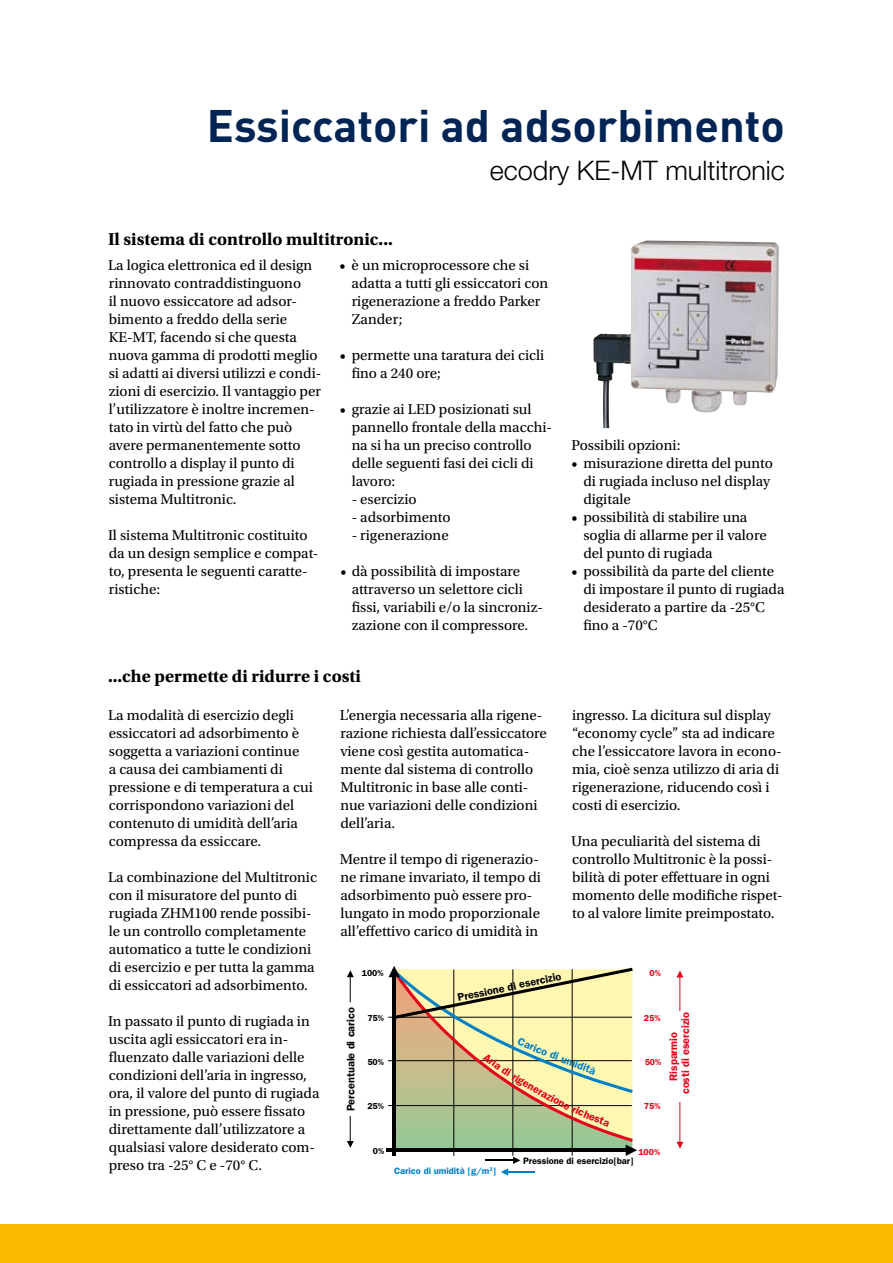
<style>
.page{position:relative;width:893px;height:1263px;background:#fff}
.page>*{position:absolute;margin:0;border:0;box-sizing:border-box;transform-origin:0 0}
.t1{font:700 45px "DINOT";color:#002454}
.t2{font:300 27px "Helvetica Neue LT Std";color:#000}
.t3{font:700 18px "Utopia Std";color:#000}
.t4{font:15px/18px "Utopia Std";color:#000}
.t5{font:600 10.95px "Franklin Gothic";color:#e2001a}
.t6{font:600 10.95px "Franklin Gothic";color:#000}
.t7{font:600 10.8px "Franklin Gothic";color:#000}
.t8{font:600 10.8px "Franklin Gothic";color:#0081c6}
.t9{font:600 9.3px "Franklin Gothic";color:#000}
.t10{font:600 9.3px "Franklin Gothic";color:#0081c6}
.t11{font:600 8.7px "Franklin Gothic";letter-spacing:.005em;color:#000}
.t12{font:600 8.7px "Franklin Gothic";letter-spacing:.005em;color:#e2001a}
</style>
<div class="page">
<div style="left:0;top:1224px;width:893px;height:39px;background:#faba00"></div>
<img style="left:593px;top:240px;width:186px;height:188px">
<hr style="left:387px;top:1148px;width:239px;height:4px;background:#000">
<hr style="left:680px;top:977px;width:1px;height:165px;background:#e2001a">
<svg style="left:676px;top:970px;width:7px;height:7px"></svg>
<svg style="left:676px;top:1142px;width:7px;height:6px"></svg>
<div style="left:669px;top:1011px;width:32px;height:91px;background:#fff"></div>
<svg style="left:347px;top:1116px;width:7px;height:32px"></svg>
<svg style="left:347px;top:970px;width:7px;height:32px"></svg>
<svg style="left:388px;top:966px;width:249px;height:210px"></svg>
<h1 class="t1" style="left:207px;top:96px;width:580px">Essiccatori ad adsorbimento</h1>
<h2 class="t2" style="left:490px;top:154px;width:297px">ecodry KE-MT multitronic</h2>
<p class="t3" style="left:108px;top:229px;width:286px">Il sistema di controllo multitronic...</p>
<p class="t4" style="left:108px;top:256px;width:215px">La logica elettronica ed il design rinnovato contraddistinguono<br>il nuovo essiccatore ad adsor&shy;bimento a freddo della serie<br>KE-MT, facendo si che questa nuova gamma di prodotti meglio si adatti ai diversi utilizzi e condi&shy;zioni di esercizio. Il vantaggio per l’utilizzatore è inoltre incremen&shy;tato in virtù del fatto che può avere permanentemente sotto controllo a display il punto di rugiada in pressione grazie al sistema Multitronic.</p>
<p class="t4" style="left:108px;top:526px;width:212px">Il sistema Multitronic costituito da un design semplice e compat&shy;to, presenta le seguenti caratte&shy;ristiche:</p>
<p class="t4" style="left:352px;top:256px;width:198px;text-indent:-12px">• è un microprocessore che si adatta a tutti gli essiccatori con rigenerazione a freddo Parker<br>Zander;</p>
<p class="t4" style="left:352px;top:346px;width:194px;text-indent:-12px">• permette una taratura dei cicli fino a 240 ore;</p>
<p class="t4" style="left:352px;top:400px;width:202px;text-indent:-12px">• grazie ai LED posizionati sul pannello frontale della macchi&shy;na si ha un preciso controllo delle seguenti fasi dei cicli di lavoro:</p>
<p class="t4" style="left:352px;top:490px;width:67px">- esercizio</p>
<p class="t4" style="left:352px;top:508px;width:100px">- adsorbimento</p>
<p class="t4" style="left:352px;top:526px;width:99px">- rigenerazione</p>
<p class="t4" style="left:352px;top:562px;width:193px;text-indent:-11px">• dà possibilità di impostare attraverso un selettore cicli fissi, variabili e/o la sincroniz&shy;zazione con il compressore.</p>
<p class="t3" style="left:108px;top:666px;width:255px">...che permette di ridurre i costi</p>
<p class="t4" style="left:571px;top:436px;width:111px">Possibili opzioni:</p>
<p class="t4" style="left:583px;top:454px;width:191px;text-indent:-12px">• misurazione diretta del punto di rugiada incluso nel display digitale</p>
<p class="t4" style="left:583px;top:508px;width:185px;text-indent:-12px">• possibilità di stabilire una soglia di allarme per il valore del punto di rugiada</p>
<p class="t4" style="left:583px;top:562px;width:203px;text-indent:-12px">• possibilità da parte del cliente di impostare il punto di rugiada desiderato a partire da -25°C fino a -70°C</p>
<p class="t4" style="left:108px;top:706px;width:206px">La modalità di esercizio degli essiccatori ad adsorbimento è soggetta a variazioni continue<br>a causa dei cambiamenti di pressione e di temperatura a cui corrispondono variazioni del contenuto di umidità dell’aria compressa da essiccare.</p>
<p class="t4" style="left:108px;top:868px;width:211px">La combinazione del Multitronic con il misuratore del punto di rugiada ZHM100 rende possibi&shy;le un controllo completamente automatico a tutte le condizioni di esercizio e per tutta la gamma di essiccatori ad adsorbimento.</p>
<p class="t4" style="left:108px;top:1012px;width:213px">In passato il punto di rugiada in uscita agli essiccatori era in&shy;fluenzato dalle variazioni delle condizioni dell’aria in ingresso, ora, il valore del punto di rugiada in pressione, può essere fissato direttamente dall’utilizzatore a qualsiasi valore desiderato com&shy;preso tra -25° C e -70° C.</p>
<p class="t4" style="left:340px;top:706px;width:209px">L’energia necessaria alla rigene&shy;razione richiesta dall’essiccatore viene così gestita automatica&shy;mente dal sistema di controllo<br>Multitronic in base alle conti&shy;nue variazioni delle condizioni dell’aria.</p>
<p class="t4" style="left:340px;top:850px;width:203px">Mentre il tempo di rigenerazio&shy;ne rimane invariato, il tempo di adsorbimento può essere pro&shy;lungato in modo proporzionale all’effettivo carico di umidità in</p>
<p class="t4" style="left:572px;top:706px;width:211px">ingresso. La dicitura sul display “economy cycle” sta ad indicare che l’essiccatore lavora in econo&shy;mia, cioè senza utilizzo di aria di rigenerazione, riducendo così i costi di esercizio.</p>
<p class="t4" style="left:571px;top:832px;width:213px">Una peculiarità del sistema di controllo Multitronic è la possi&shy;bilità di poter effettuare in ogni momento delle modifiche rispet&shy;to al valore limite preimpostato.</p>
<p class="t11" style="left:362px;top:967px;width:23px">100%</p>
<p class="t12" style="left:649px;top:968px;width:13px">0%</p>
<p class="t7" style="left:456px;top:991px;width:107px;rotate:-12deg">Pressione di esercizio</p>
<p class="t8" style="left:521px;top:1035px;width:85px;rotate:22deg">Carico di umidità</p>
<p class="t6" style="left:344px;top:1111px;width:106px;rotate:-90deg">Percentuale di carico</p>
<p class="t5" style="left:679px;top:1094px;width:84px;rotate:-90deg">costi di esercizio</p>
<p class="t11" style="left:367px;top:1013px;width:18px">75%</p>
<p class="t12" style="left:644px;top:1013px;width:18px">25%</p>
<p class="t5" style="left:667px;top:1081px;width:50px;rotate:-90deg">Risparmio</p>
<p class="t11" style="left:367px;top:1057px;width:18px">50%</p>
<p class="t11" style="left:367px;top:1100px;width:18px">25%</p>
<p class="t12" style="left:645px;top:1057px;width:18px">50%</p>
<p class="t12" style="left:644px;top:1101px;width:18px">75%</p>
<p class="t11" style="left:373px;top:1146px;width:13px">0%</p>
<p class="t10" style="left:394px;top:1165px;width:104px">Carico di umidità [g/m<sup>3</sup>]</p>
<p class="t12" style="left:638px;top:1146px;width:23px">100%</p>
<p class="t9" style="left:523px;top:1156px;width:112px">Pressione di esercizio[bar]</p>
</div>
